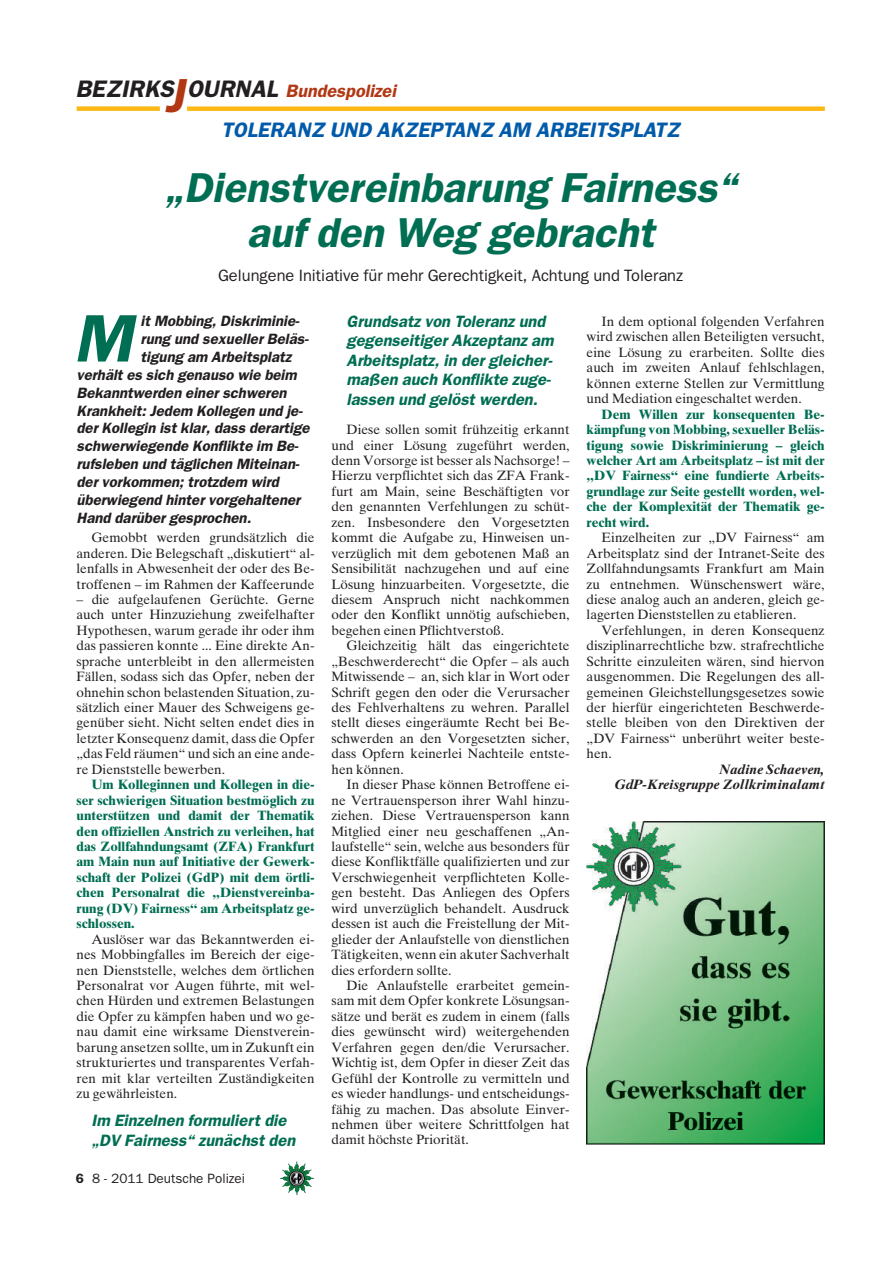
<style>
.page{position:relative;width:893px;height:1263px;background:#fff}
.page>*{position:absolute;margin:0;border:0;box-sizing:border-box;transform-origin:0 0}
.t1{font:67.35px "Franklin Gothic Demi Oblique OV HUVGMB";color:#006e53}
.t2{font:48px "Franklin Gothic Demi Oblique OV HUVGMB";color:#b23814}
.t3{font:42px/45px "Franklin Gothic Demi Oblique OV HUVGMB";color:#006e53;text-align:center}
.t4{font:24px "Franklin Gothic Demi Oblique OV HUVGMB";color:#231f20}
.t5{font:21px "Franklin Gothic Demi Oblique OV HUVGMB";color:#015aaa}
.t6{font:16.5px/19.5px "Franklin Gothic Demi Oblique OV HUVGMB";color:#006e53}
.t7{font:16.5px "Franklin Gothic Book OV AUVGMB";color:#231f20}
.t8{font:15px "Franklin Gothic Demi Oblique OV HUVGMB";color:#231f20}
.t9{font:13.5px/15.5px "Times Ten Roman OV DUVGMB";color:#231f20;text-align:justify}
.t10{font:13.5px/15.5px "Times Ten Bold OV EUVGMB";color:#006e53;text-align:justify}
.t11{font:13.5px/15.5px "Times Ten Bold Italic OV FUVGMB";color:#231f20;text-align:right}
.t12{font:13.5px "Franklin Gothic Book OV AUVGMB";color:#231f20}
.s1{font-size:18px;color:#b23814}
.s2{font-family:"Franklin Gothic Demi OV BUVGMB"}
</style>
<div class="page">
<img style="left:282px;top:1163px;width:32px;height:32px">
<div style="left:77px;top:106px;width:83px;height:5px;background:#fcb814"></div>
<div style="left:187px;top:106px;width:638px;height:5px;background:#fcb814"></div>
<img style="left:587px;top:821px;width:237px;height:323px">
<h2 class="t2" style="left:165px;top:77px;width:21px">J</h2>
<h3 class="t4" style="left:75px;top:79px;width:322px">BEZIRKS OURNAL <span class="s1">Bundespolizei</span></h3>
<h3 class="t5" style="left:221px;top:121px;width:460px">TOLERANZ UND AKZEPTANZ AM ARBEITSPLATZ</h3>
<h3 class="t3" style="left:164px;top:168px;width:575px">„Dienstvereinbarung Fairness“ auf den Weg gebracht</h3>
<p class="t7" style="left:218px;top:269px;width:466px">Gelungene Initiative für mehr Gerechtigkeit, Achtung und Toleranz</p>
<h1 class="t1" style="left:73px;top:313px;width:61px">M</h1>
<p class="t8" style="left:141px;top:315px;width:160px">it Mobbing, Diskriminie-</p>
<p class="t8" style="left:141px;top:333px;width:170px">rung und sexueller Beläs-</p>
<p class="t8" style="left:141px;top:351px;width:152px">tigung am Arbeitsplatz</p>
<p class="t8" style="left:77px;top:369px;width:222px">verhält es sich genauso wie beim</p>
<p class="t8" style="left:77px;top:387px;width:212px">Bekanntwerden einer schweren</p>
<p class="t8" style="left:77px;top:405px;width:228px">Krankheit: Jedem Kollegen und je-</p>
<p class="t8" style="left:77px;top:423px;width:235px">der Kollegin ist klar, dass derartige</p>
<p class="t8" style="left:77px;top:441px;width:224px">schwerwiegende Konflikte im Be-</p>
<p class="t8" style="left:77px;top:459px;width:225px">rufsleben und täglichen Miteinan-</p>
<p class="t8" style="left:77px;top:477px;width:204px">der vorkommen; trotzdem wird</p>
<p class="t8" style="left:77px;top:495px;width:225px">überwiegend hinter vorgehaltener</p>
<p class="t8" style="left:77px;top:513px;width:176px">Hand darüber gesprochen.</p>
<p class="t9" style="left:77px;top:531px;width:240px;text-indent:15px">Gemobbt werden grundsätzlich die anderen. Die Belegschaft „diskutiert“ al&shy;lenfalls in Abwesenheit der oder des Be&shy;troffenen – im Rahmen der Kaffeerunde</p>
<p class="t9" style="left:77px;top:593px;width:240px">– die aufgelaufenen Gerüchte. Gerne auch unter Hinzuziehung zweifelhafter Hypothesen, warum gerade ihr oder ihm das passieren konnte ... Eine direkte An&shy;sprache unterbleibt in den allermeisten Fällen, sodass sich das Opfer, neben der ohnehin schon belastenden Situation, zu&shy;sätzlich einer Mauer des Schweigens ge&shy;genüber sieht. Nicht selten endet dies in letzter Konsequenz damit, dass die Opfer „das Feld räumen“ und sich an eine ande&shy;re Dienststelle bewerben.</p>
<p class="t10" style="left:77px;top:778px;width:240px;text-indent:15px">Um Kolleginnen und Kollegen in die&shy;ser schwierigen Situation bestmöglich zu unterstützen und damit der Thematik den offiziellen Anstrich zu verleihen, hat das Zollfahndungsamt (ZFA) Frankfurt am Main nun auf Initiative der Gewerk&shy;schaft der Polizei (GdP) mit dem örtli&shy;chen Personalrat die „Dienstvereinba&shy;rung (DV) Fairness“ am Arbeitsplatz ge&shy;schlossen.</p>
<p class="t9" style="left:77px;top:933px;width:240px;text-indent:15px">Auslöser war das Bekanntwerden ei&shy;nes Mobbingfalles im Bereich der eige&shy;nen Dienststelle, welches dem örtlichen Personalrat vor Augen führte, mit wel&shy;chen Hürden und extremen Belastungen die Opfer zu kämpfen haben und wo ge&shy;nau damit eine wirksame Dienstverein&shy;barung ansetzen sollte, um in Zukunft ein strukturiertes und transparentes Verfah&shy;ren mit klar verteilten Zuständigkeiten zu gewährleisten.</p>
<p class="t6" style="left:91px;top:1112px;width:205px">Im Einzelnen formuliert die „DV Fairness“ zunächst den</p>
<p class="t12" style="left:76px;top:1173px;width:171px"><span class="s2">6</span> 8 - 2011 Deutsche Polizei</p>
<p class="t6" style="left:346px;top:312px;width:209px">Grundsatz von Toleranz und gegenseitiger Akzeptanz am<br>Arbeitsplatz, in der gleicher&shy;maßen auch Konflikte zuge&shy;lassen und gelöst werden.</p>
<p class="t9" style="left:332px;top:423px;width:240px;text-indent:15px">Diese sollen somit frühzeitig erkannt und einer Lösung zugeführt werden, denn Vorsorge ist besser als Nachsorge! – Hierzu verpflichtet sich das ZFA Frank&shy;furt am Main, seine Beschäftigten vor den genannten Verfehlungen zu schüt&shy;zen. Insbesondere den Vorgesetzten kommt die Aufgabe zu, Hinweisen un&shy;verzüglich mit dem gebotenen Maß an Sensibilität nachzugehen und auf eine Lösung hinzuarbeiten. Vorgesetzte, die diesem Anspruch nicht nachkommen oder den Konflikt unnötig aufschieben, begehen einen Pflichtverstoß.</p>
<p class="t9" style="left:332px;top:639px;width:239px;text-indent:15px">Gleichzeitig hält das eingerichtete „Beschwerderecht“ die Opfer – als auch Mitwissende – an, sich klar in Wort oder Schrift gegen den oder die Verursacher des Fehlverhaltens zu wehren. Parallel stellt dieses eingeräumte Recht bei Be&shy;schwerden an den Vorgesetzten sicher, dass Opfern keinerlei Nachteile entste&shy;hen können.</p>
<p class="t9" style="left:332px;top:778px;width:240px;text-indent:15px">In dieser Phase können Betroffene ei&shy;ne Vertrauensperson ihrer Wahl hinzu&shy;ziehen. Diese Vertrauensperson kann Mitglied einer neu geschaffenen „An&shy;laufstelle“ sein, welche aus besonders für diese Konfliktfälle qualifizierten und zur Verschwiegenheit verpflichteten Kolle&shy;gen besteht. Das Anliegen des Opfers wird unverzüglich behandelt. Ausdruck dessen ist auch die Freistellung der Mit&shy;glieder der Anlaufstelle von dienstlichen Tätigkeiten, wenn ein akuter Sachverhalt dies erfordern sollte.</p>
<p class="t9" style="left:332px;top:979px;width:240px;text-indent:15px">Die Anlaufstelle erarbeitet gemein&shy;sam mit dem Opfer konkrete Lösungsan&shy;sätze und berät es zudem in einem (falls dies gewünscht wird) weitergehenden Verfahren gegen den/die Verursacher.<br>Wichtig ist, dem Opfer in dieser Zeit das Gefühl der Kontrolle zu vermitteln und es wieder handlungs- und entscheidungs&shy;fähig zu machen. Das absolute Einver&shy;nehmen über weitere Schrittfolgen hat damit höchste Priorität.</p>
<p class="t9" style="left:587px;top:315px;width:240px;text-indent:15px">In dem optional folgenden Verfahren wird zwischen allen Beteiligten versucht, eine Lösung zu erarbeiten. Sollte dies auch im zweiten Anlauf fehlschlagen, können externe Stellen zur Vermittlung und Mediation eingeschaltet werden.</p>
<p class="t10" style="left:587px;top:408px;width:240px;text-indent:15px">Dem Willen zur konsequenten Be&shy;kämpfung von Mobbing, sexueller Beläs&shy;tigung sowie Diskriminierung – gleich welcher Art am Arbeitsplatz – ist mit der „DV Fairness“ eine fundierte Arbeits&shy;grundlage zur Seite gestellt worden, wel&shy;che der Komplexität der Thematik ge&shy;recht wird.</p>
<p class="t9" style="left:587px;top:531px;width:240px;text-indent:15px">Einzelheiten zur „DV Fairness“ am Arbeitsplatz sind der Intranet-Seite des Zollfahndungsamts Frankfurt am Main zu entnehmen. Wünschenswert wäre, diese analog auch an anderen, gleich ge&shy;lagerten Dienststellen zu etablieren.</p>
<p class="t9" style="left:587px;top:624px;width:240px;text-indent:15px">Verfehlungen, in deren Konsequenz disziplinarrechtliche bzw. strafrechtliche Schritte einzuleiten wären, sind hiervon ausgenommen. Die Regelungen des all&shy;gemeinen Gleichstellungsgesetzes sowie der hierfür eingerichteten Beschwerde&shy;stelle bleiben von den Direktiven der „DV Fairness“ unberührt weiter beste&shy;hen.</p>
<p class="t11" style="left:614px;top:763px;width:212px">Nadine Schaeven,<br>GdP-Kreisgruppe Zollkriminalamt</p>
</div>
